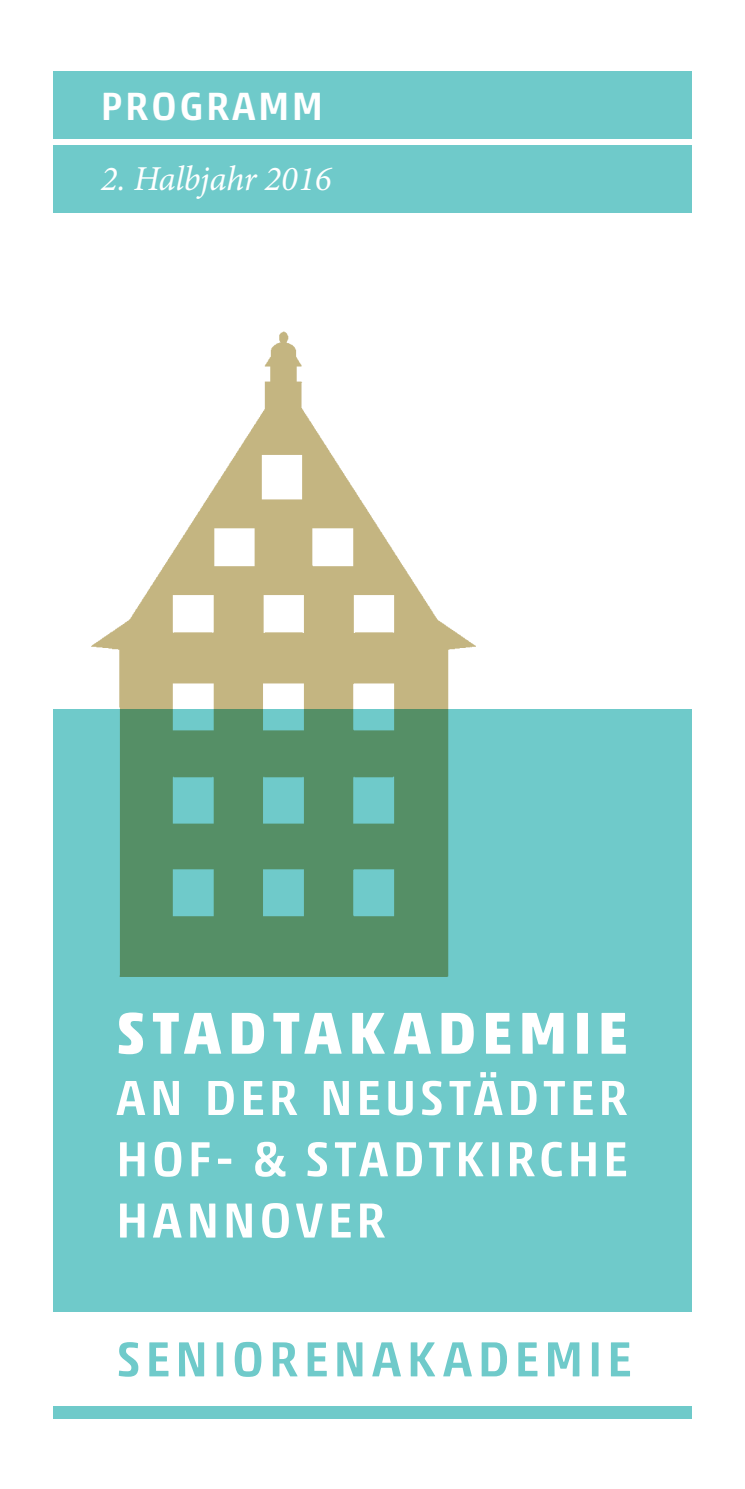
<style>
.page{position:relative;width:745px;height:1489px;background:#fff}
.page>*{position:absolute;margin:0;border:0;box-sizing:border-box;transform-origin:0 0}
.t1{font:700 60px "Akko Pro";letter-spacing:.1em;color:#fff}
.t2{font:500 50px/61.2px "Akko Pro";letter-spacing:.075em;color:#fff;text-align:justify}
.t3{font:500 50px "Akko Pro";letter-spacing:.095em;color:#6fcaca}
.t4{font:500 40px "Akko Pro";letter-spacing:.06em;color:#fff}
.t5{font:italic 35px "Minion Pro";letter-spacing:-.01em;color:#fff}
</style>
<div class="page">
<div style="left:53px;top:71px;width:638px;height:67px;background:#6fcaca"></div>
<div style="left:53px;top:145px;width:638px;height:68px;background:#6fcaca"></div>
<div style="left:53px;top:709px;width:638px;height:602px;background:#6fcaca"></div>
<div style="left:53px;top:1405px;width:638px;height:12px;background:#6fcaca"></div>
<img style="left:91px;top:331px;width:385px;height:646px">
<p class="t4" style="left:101px;top:82px;width:224px">PROGRAMM</p>
<p class="t5" style="left:101px;top:155px;width:232px">2. Halbjahr 2016</p>
<p class="t1" style="left:116px;top:995px;width:513px">STADTAKADEMIE</p>
<p class="t2" style="left:116px;top:1066px;width:513px">AN DER NEUSTÄDTER HOF- &amp; STADTKIRCHE HANNOVER</p>
<p class="t3" style="left:116px;top:1328px;width:517px">SENIORENAKADEMIE</p>
</div>
